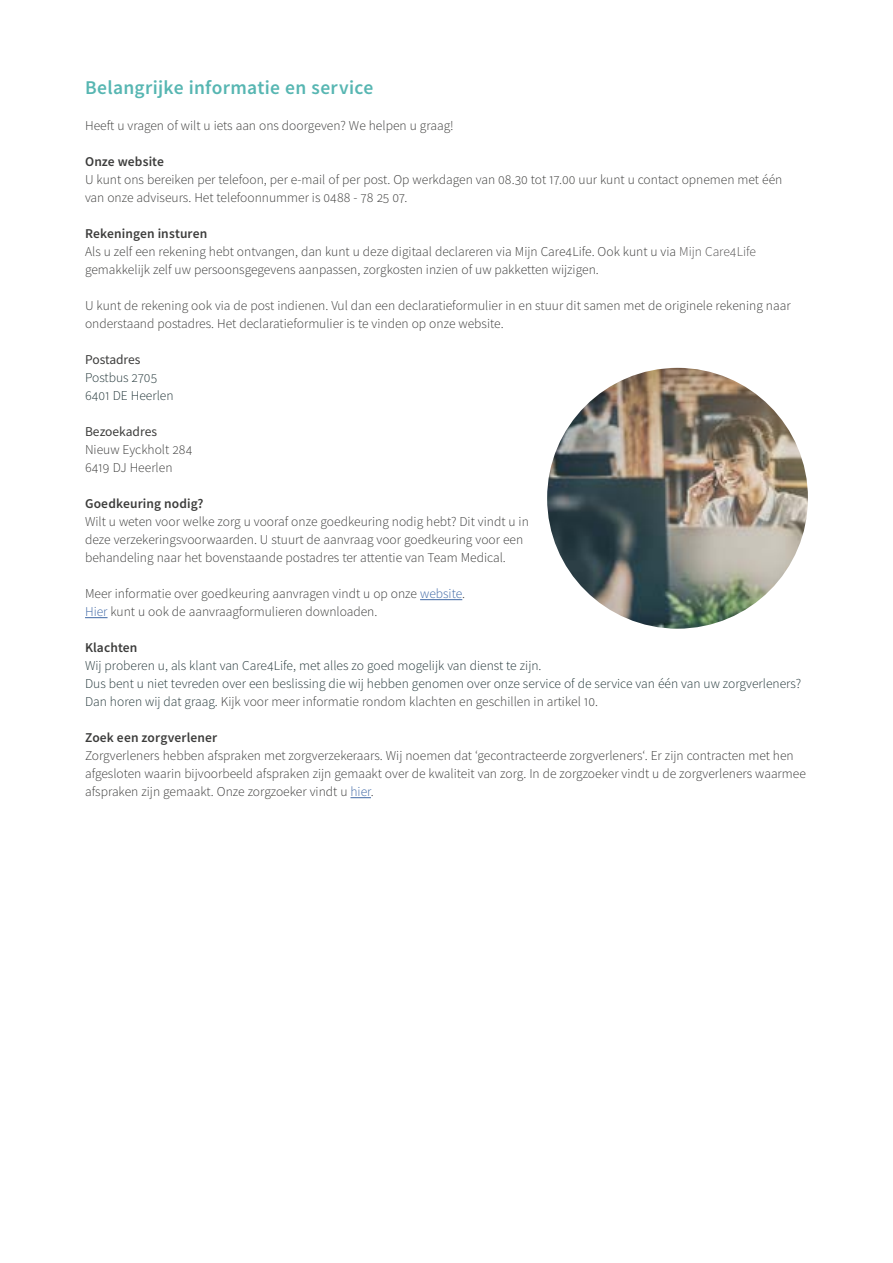
<style>
.page{position:relative;width:893px;height:1263px;background:#fff}
.page>*{position:absolute;margin:0;border:0;box-sizing:border-box;transform-origin:0 0}
.t1{font:600 19.5px "Source Sans Pro";letter-spacing:.015em;color:#57b6b2}
.t2{font:300 13.5px/18px "Source Sans Pro";color:#3c3c3b}
.t3{font:300 13.5px/18px "Source Sans Pro";color:#25383b}
.t4{font:600 13.5px "Source Sans Pro";letter-spacing:.01em;color:#3c3c3b}
.t5{font:13.5px "Source Sans Pro";color:#3c3c3b}
.s1{font-weight:600}
.s2{color:#555454}
.s3{color:#3f68a5}
.s4{color:#3c3c3b}
</style>
<div class="page">
<hr style="left:420px;top:599px;width:42px;height:1px;background:#3f68a5">
<svg style="left:85px;top:617px;width:23px;height:1px"></svg>
<svg style="left:350px;top:797px;width:21px;height:1px"></svg>
<img style="left:547px;top:368px;width:261px;height:261px;border-radius:130px">
<h1 class="t1" style="left:85px;top:75px;width:290px">Belangrijke informatie en service</h1>
<p class="t2" style="left:85px;top:117px;width:370px">Heeft u vragen of wilt u iets aan ons doorgeven? We helpen u graag!</p>
<p class="t4" style="left:85px;top:153px;width:80px">Onze website</p>
<p class="t2" style="left:85px;top:171px;width:699px">U kunt ons bereiken per telefoon, per e-mail of per post. Op werkdagen van 08.30 tot 17.00 uur kunt u contact opnemen met één van onze adviseurs. Het telefoonnummer is 0488 - 78 25 07.</p>
<p class="t2" style="left:85px;top:225px;width:672px"><span class="s1">Rekeningen insturen<br></span>Als u zelf een rekening hebt ontvangen, dan kunt u deze digitaal declareren via Mijn Care4Life. Ook kunt u via <span class="s2">Mijn Care4Life </span>gemakkelijk zelf uw persoonsgegevens aanpassen, zorgkosten inzien of uw pakketten wijzigen.</p>
<p class="t2" style="left:85px;top:297px;width:707px">U kunt de rekening ook via de post indienen. Vul dan een declaratieformulier in en stuur dit samen met de originele rekening naar onderstaand postadres. Het declaratieformulier is te vinden op onze website.</p>
<p class="t5" style="left:85px;top:351px;width:57px">Postadres</p>
<p class="t3" style="left:85px;top:369px;width:90px">Postbus 2705<br>6401 DE Heerlen</p>
<p class="t5" style="left:85px;top:423px;width:73px">Bezoekadres</p>
<p class="t2" style="left:85px;top:441px;width:109px">Nieuw Eyckholt 284<br>6419 DJ Heerlen</p>
<p class="t4" style="left:85px;top:495px;width:120px">Goedkeuring nodig?</p>
<p class="t2" style="left:85px;top:513px;width:445px">Wilt u weten voor welke zorg u vooraf onze goedkeuring nodig hebt? Dit vindt u in deze verzekeringsvoorwaarden. U stuurt de aanvraag voor goedkeuring voor een behandeling naar het bovenstaande postadres ter attentie van Team Medical.</p>
<p class="t2" style="left:85px;top:585px;width:382px">Meer informatie over goedkeuring aanvragen vindt u op onze <span class="s3">website</span>.<br><span class="s3">Hier</span> kunt u ook de aanvraagformulieren downloaden.</p>
<p class="t4" style="left:85px;top:639px;width:54px">Klachten</p>
<p class="t3" style="left:85px;top:657px;width:718px">Wij proberen u, als klant van Care4Life, met alles zo goed mogelijk van dienst te zijn.<br>Dus bent u niet tevreden over een beslissing die wij hebben genomen over onze service of de service van één van uw zorgverleners?<br>Dan horen wij dat graag. <span class="s4">Kijk voor meer informatie rondom klachten en geschillen in artikel 10.</span></p>
<p class="t4" style="left:85px;top:729px;width:134px">Zoek een zorgverlener</p>
<p class="t2" style="left:85px;top:747px;width:722px">Zorgverleners hebben afspraken met zorgverzekeraars. Wij noemen dat ‘gecontracteerde zorgverleners‘. Er zijn contracten met hen afgesloten waarin bijvoorbeeld afspraken zijn gemaakt over de kwaliteit van zorg. In de zorgzoeker vindt u de zorgverleners waarmee afspraken zijn gemaakt. Onze zorgzoeker vindt u <span class="s3">hier</span>.</p>
</div>
